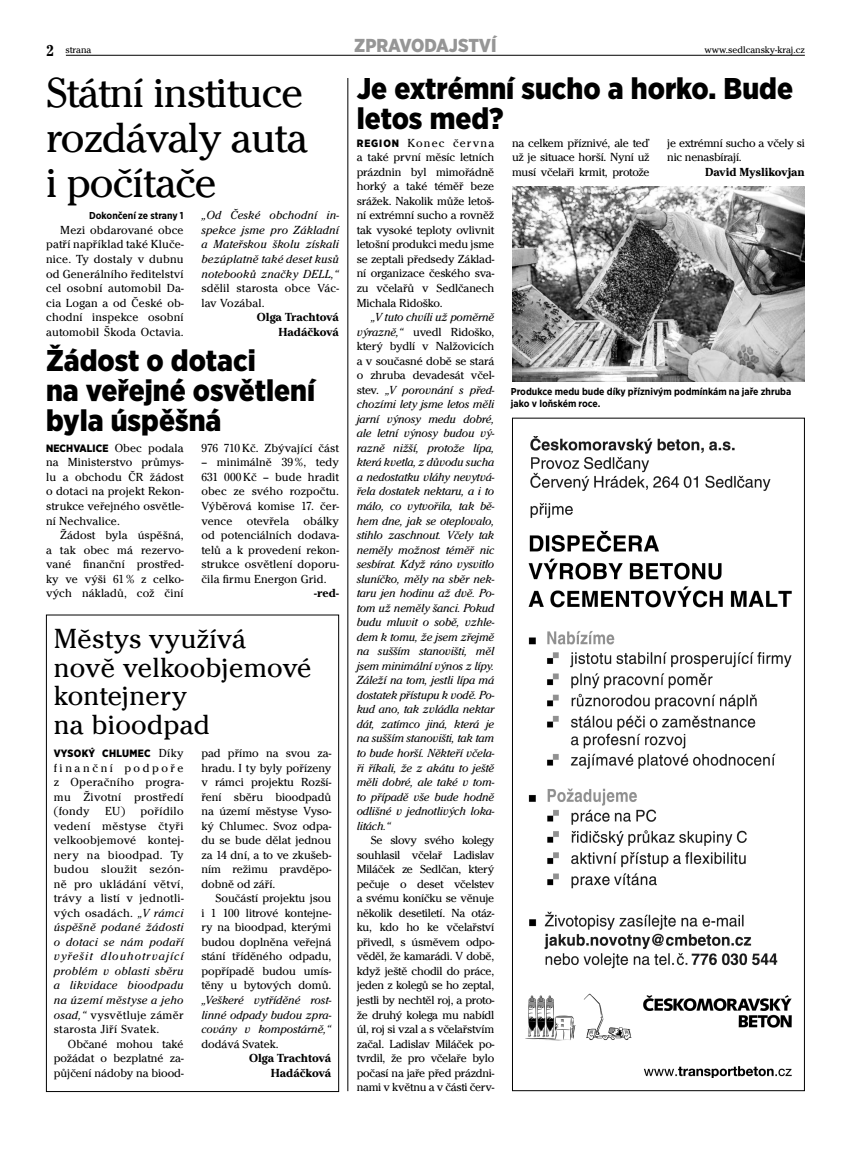
<style>
.page{position:relative;width:851px;height:1152px;background:#fff}
.page>*{position:absolute;margin:0;border:0;box-sizing:border-box;transform-origin:0 0}
.t1{font:43.75px/45px "Cheltenham Itc TOT";letter-spacing:-.02em;color:#000;text-align:justify}
.t2{font:900 condensed 30px/30px "Gotham CE";color:#000}
.t3{font:28.75px/28.8px "Cheltenham Itc TOT";letter-spacing:.01em;color:#000}
.t4{font:900 condensed 18.75px "Gotham CE";color:#969696}
.t5{font:12.12px/14.5px "Cheltenham Itc TOT";color:#000;text-align:justify}
.t6{font:italic 12.12px/14.5px "Cheltenham Itc TOT";color:#000;text-align:justify}
.t7{font:700 12.12px/14.5px "Cheltenham Itc TOT";letter-spacing:-.005em;color:#000;text-align:right}
.t8{font:12.12px/14.5px "Cheltenham Itc TOT";letter-spacing:-.02em;color:#000}
.t9{font:900 condensed 10.62px "Gotham CE";letter-spacing:.01em;color:#000}
.t10{font:900 condensed 10.62px "Gotham CE";letter-spacing:.03em;color:#000}
.t11{font:700 condensed 10px/12px "Gotham CE";color:#000}
.t12{font:10px "Cheltenham Itc TOT";color:#000}
.s1{font-weight:700;font-stretch:condensed;font-size:16.25px}
.s2{font-family:"Cheltenham Itc TOT";font-weight:400;font-stretch:normal;font-size:12.12px}
.s3{font-style:italic}
.s4{font-family:"Gotham CE";font-weight:900;font-stretch:condensed;font-size:10.62px}
.s5{font-style:normal}
</style>
<div class="page">
<hr style="left:66px;top:55px;width:738px;height:1px;background:#000">
<div style="left:46px;top:614px;width:293px;height:477px;border:1px solid #000"></div>
<img style="left:525px;top:436px;width:266px;height:642px">
<img style="left:512px;top:186px;width:292px;height:195px">
<hr style="left:347px;top:78px;width:1px;height:1013px;background:#000">
<h3 class="t4" style="left:354px;top:39px;width:144px">ZPRAVODAJSTVÍ</h3>
<p class="t12" style="left:46px;top:46px;width:47px"><span class="s1">2</span> strana</p>
<p class="t12" style="left:704px;top:46px;width:102px">www.sedlcansky-kraj.cz</p>
<h1 class="t1" style="left:46px;top:74px;width:263px">Státní instituce rozdávaly auta i počítače</h1>
<p class="t6" style="left:201px;top:209px;width:139px">„Od České obchodní in&shy;spekce jsme pro Základní a Mateřskou školu získali bezúplatně také deset kusů notebooků značky DELL,“</p>
<p class="t5" style="left:201px;top:282px;width:139px">sdělil starosta obce Vác&shy;lav Vozábal.</p>
<p class="t7" style="left:257px;top:311px;width:84px">Olga Trachtová<br>Hadáčková</p>
<p class="t11" style="left:89px;top:210px;width:96px">Dokončení ze strany 1</p>
<p class="t5" style="left:46px;top:224px;width:139px;text-indent:14px">Mezi obdarované obce patří například také Kluče&shy;nice. Ty dostaly v dubnu od Generálního ředitelství cel osobní automobil Da&shy;cia Logan a od České ob&shy;chodní inspekce osobní automobil Škoda Octavia.</p>
<h2 class="t2" style="left:46px;top:347px;width:270px">Žádost o dotaci<br>na veřejné osvětlení byla úspěšná</h2>
<p class="t9" style="left:46px;top:444px;width:139px">NECHVALICE <span class="s2">Obec podala</span></p>
<p class="t5" style="left:46px;top:456px;width:139px">na Ministerstvo průmys&shy;lu a obchodu ČR žádost o dotaci na projekt Rekon&shy;strukce veřejného osvětle&shy;ní Nechvalice.</p>
<p class="t5" style="left:46px;top:529px;width:139px;text-indent:14px">Žádost byla úspěšná, a tak obec má rezervo&shy;vané finanční prostřed&shy;ky ve výši 61 % z celko&shy;vých nákladů, což činí</p>
<p class="t5" style="left:201px;top:442px;width:139px">976 710 Kč. Zbývající část</p>
<p class="t5" style="left:201px;top:456px;width:139px">– minimálně 39 %, tedy 631 000 Kč – bude hradit obec ze svého rozpočtu.<br>Výběrová komise 17. čer&shy;vence otevřela obálky od potenciálních dodava&shy;telů a k provedení rekon&shy;strukce osvětlení doporu&shy;čila firmu Energon Grid.</p>
<p class="t7" style="left:314px;top:587px;width:26px">-red-</p>
<h3 class="t3" style="left:54px;top:626px;width:259px">Městys využívá nově velkoobjemové kontejnery<br>na bioodpad</h3>
<p class="t10" style="left:54px;top:749px;width:131px">VYSOKÝ CHLUMEC <span class="s2">Díky</span></p>
<p class="t5" style="left:54px;top:761px;width:131px">finanční podpoře z Operačního progra&shy;mu Životní prostředí (fondy</p>
<p class="t5" style="left:54px;top:805px;width:131px;text-indent:51px">EU) pořídilo vedení městyse čtyři velkoobjemové kontej&shy;nery na bioodpad. Ty budou sloužit sezón&shy;ně pro ukládání větví, trávy a listí v jednotli&shy;vých osadách. <span class="s3">„V rámci úspěšně podané žádosti o dotaci se nám podaří vyřešit dlouhotrvající problém v oblasti sběru a likvidace bioodpadu na území městyse a jeho osad,“</span> vysvětluje záměr starosta Jiří Svatek.</p>
<p class="t5" style="left:54px;top:1037px;width:131px;text-indent:14px">Občané mohou také požádat o bezplatné za&shy;půjčení nádoby na biood-</p>
<p class="t5" style="left:201px;top:747px;width:131px">pad přímo na svou za&shy;hradu. I ty byly pořízeny v rámci projektu Rozší&shy;ření sběru bioodpadů na území městyse Vyso&shy;ký Chlumec. Svoz odpa&shy;du se bude dělat jednou za 14 dní, a to ve zkušeb&shy;ním režimu pravděpo&shy;dobně od září.</p>
<p class="t5" style="left:201px;top:892px;width:131px;text-indent:14px">Součástí projektu jsou i 1 100 litrové kontejne&shy;ry na bioodpad, kterými budou doplněna veřejná stání tříděného odpadu, popřípadě budou umís&shy;těny u bytových domů.</p>
<p class="t6" style="left:201px;top:994px;width:131px">„Veškeré vytříděné rost&shy;linné odpady budou zpra&shy;covány v kompostárně,“</p>
<p class="t5" style="left:201px;top:1037px;width:79px">dodává Svatek.</p>
<p class="t7" style="left:249px;top:1052px;width:84px">Olga Trachtová<br>Hadáčková</p>
<h2 class="t2" style="left:356px;top:75px;width:438px">Je extrémní sucho a horko. Bude letos med?</h2>
<p class="t5" style="left:356px;top:136px;width:139px"><span class="s4">REGION</span> Konec června a také první měsíc letních prázdnin byl mimořádně horký a také téměř beze srážek. Nakolik může letoš&shy;ní extrémní sucho a rovněž tak vysoké teploty ovlivnit letošní produkci medu jsme se zeptali předsedy Základ&shy;ní organizace českého sva&shy;zu včelařů v Sedlčanech Michala Ridoško.</p>
<p class="t6" style="left:356px;top:311px;width:139px;text-indent:14px">„V tuto chvíli už poměrně výrazně,“ <span class="s5">uvedl Ridoško, který bydlí v Nalžovicích a v současné době se stará o zhruba devadesát včel&shy;stev.</span> „V porovnání s před&shy;chozími lety jsme letos měli jarní výnosy medu dobré, ale letní výnosy budou vý&shy;razně nižší, protože lípa, která kvetla, z důvodu sucha a nedostatku vláhy nevytvá&shy;řela dostatek nektaru, a i to málo, co vytvořila, tak bě&shy;hem dne, jak se oteplovalo, stihlo zaschnout. Včely tak neměly možnost téměř nic sesbírat. Když ráno vysvitlo sluníčko, měly na sběr nek&shy;taru jen hodinu až dvě. Po&shy;tom už neměly šanci. Pokud budu mluvit o sobě, vzhle&shy;dem k tomu, že jsem zřejmě na sušším stanovišti, měl jsem minimální výnos z lípy.<br>Záleží na tom, jestli lípa má dostatek přístupu k vodě. Po&shy;kud ano, tak zvládla nektar dát, zatímco jiná, která je na sušším stanovišti, tak tam to bude horší. Někteří včela&shy;ři říkali, že z akátu to ještě měli dobré, ale také v tom&shy;to případě vše bude hodně odlišné v jednotlivých loka&shy;litách.“</p>
<p class="t5" style="left:356px;top:834px;width:139px;text-indent:14px">Se slovy svého kolegy souhlasil včelař Ladislav Miláček ze Sedlčan, který pečuje o deset včelstev a svému koníčku se věnuje několik desetiletí. Na otáz&shy;ku, kdo ho ke včelařství přivedl, s úsměvem odpo&shy;věděl, že kamarádi. V době, když ještě chodil do práce, jeden z kolegů se ho zeptal, jestli by nechtěl roj, a proto&shy;že druhý kolega mu nabídl úl, roj si vzal a s včelařstvím začal. Ladislav Miláček po&shy;tvrdil, že pro včelaře bylo počasí na jaře před prázdni&shy;nami v květnu a v části červ-</p>
<p class="t5" style="left:512px;top:136px;width:139px">na celkem příznivé, ale teď už je situace horší. Nyní už musí včelaři krmit, protože</p>
<p class="t8" style="left:667px;top:136px;width:139px">je extrémní sucho a včely si nic nenasbírají.</p>
<p class="t7" style="left:705px;top:166px;width:101px">David Myslikovjan</p>
<p class="t11" style="left:511px;top:386px;width:282px">Produkce medu bude díky příznivým podmínkám na jaře zhruba jako v loňském roce.</p>
</div>
